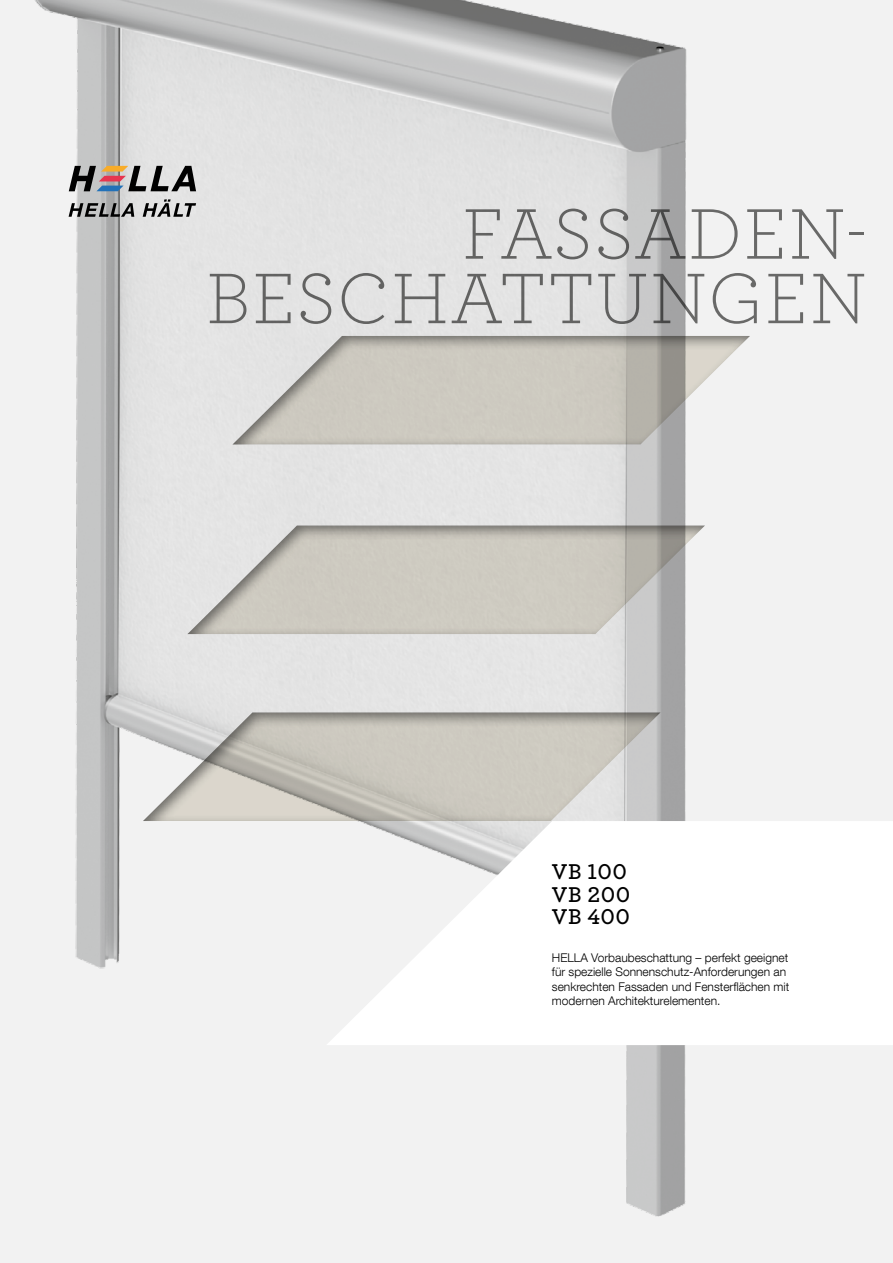
<style>
.page{position:relative;width:893px;height:1263px;background:#f2f2f2}
.page>*{position:absolute;margin:0;border:0;box-sizing:border-box;transform-origin:0 0}
.t1{font:300 75px/64.5px "Archer";letter-spacing:.02em;color:#6f6f6e;text-align:right}
.t2{font:600 22.5px/22.5px "Archer";letter-spacing:.02em;color:#000}
.t3{font:300 12px/14.2px "Helvetica Neue LT Com";color:#000}
</style>
<div class="page">
<img style="left:35px;top:0;width:652px;height:1217px">
<div style="left:141px;top:334px;width:610px;height:488px;background:#000;opacity:.6"></div>
<svg style="left:326px;top:821px;width:567px;height:224px;fill:#fff"></svg>
<svg style="left:69px;top:166px;width:127px;height:25px"></svg>
<svg style="left:69px;top:203px;width:65px;height:14px"></svg>
<svg style="left:143px;top:199px;width:53px;height:18px"></svg>
<h1 class="t1" style="left:206px;top:198px;width:662px">FASSADEN-<br>BESCHATTUNGEN</h1>
<h2 class="t2" style="left:552px;top:859px;width:80px">VB 100<br>VB 200<br>VB 400</h2>
<p class="t3" style="left:552px;top:950px;width:239px">HELLA Vorbaubeschattung – perfekt geeignet für spezielle Sonnenschutz-Anforderungen an senkrechten Fassaden und Fensterflächen mit modernen Architekturelementen.</p>
</div>
